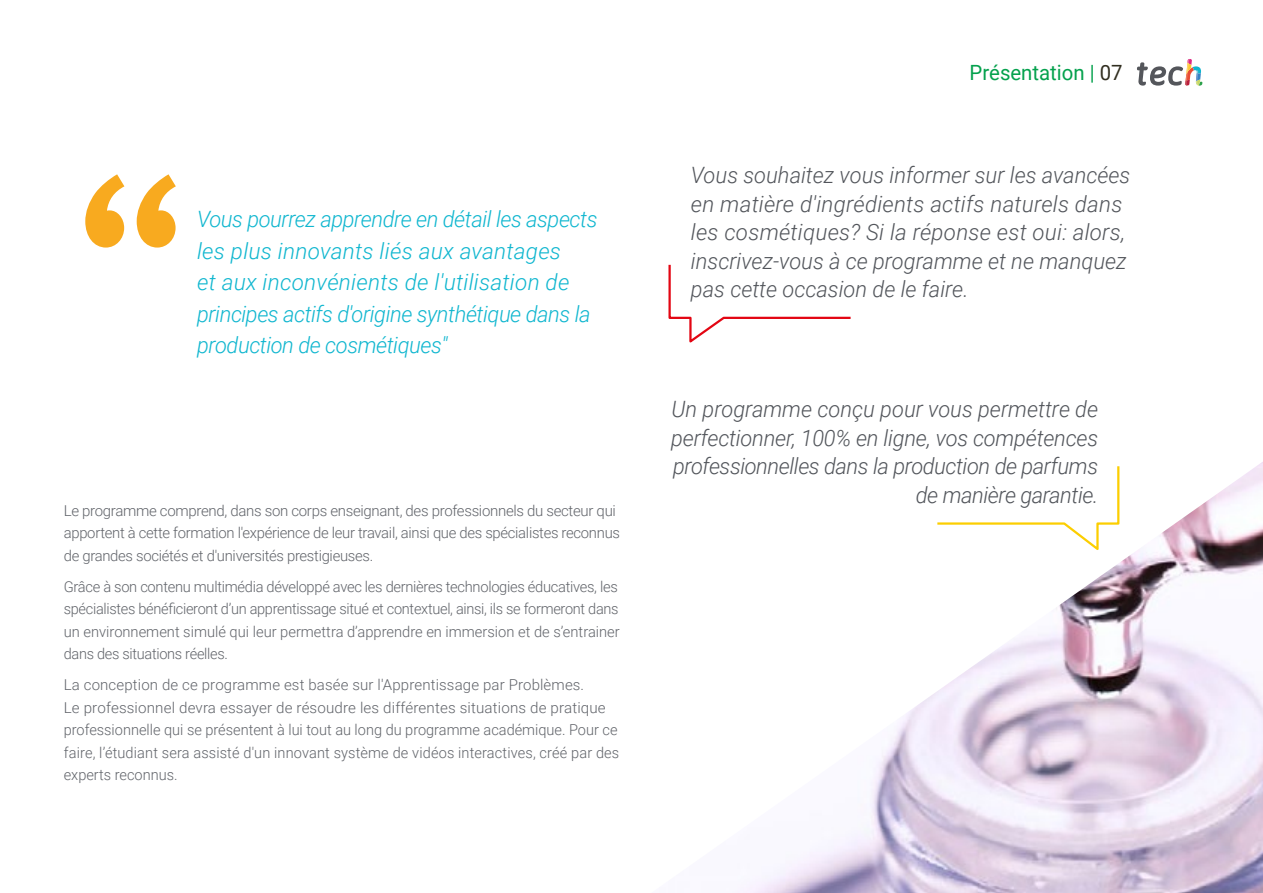
<style>
.page{position:relative;width:1263px;height:893px;background:#fff}
.page>*{position:absolute;margin:0;border:0;box-sizing:border-box;transform-origin:0 0}
.t1{font:italic 300 22.5px/28.5px "Roboto";color:#52555b;text-align:right}
.t2{font:italic 300 22.5px/31.5px "Roboto";letter-spacing:-.02em;color:#0fb6cf}
.t3{font:21px "Roboto";color:#04a14d}
.t4{font:300 15px/22.5px "Roboto";letter-spacing:-.02em;color:#61646a}
.t5{font:300 15px/22.5px "Roboto";letter-spacing:.01em;color:#61646a}
.s1{color:#312e20}
</style>
<div class="page">
<svg style="left:85px;top:174px;width:91px;height:74px"></svg>
<img style="left:738px;top:462px;width:525px;height:431px">
<svg style="left:668px;top:264px;width:183px;height:79px"></svg>
<svg style="left:1137px;top:59px;width:65px;height:27px"></svg>
<h1 class="t2" style="left:197px;top:203px;width:402px">Vous pourrez apprendre en détail les aspects les plus innovants liés aux avantages<br>et aux inconvénients de l'utilisation de principes actifs d'origine synthétique dans la production de cosmétiques"</h1>
<p class="t4" style="left:64px;top:499px;width:558px">Le programme comprend, dans son corps enseignant, des professionnels du secteur qui apportent à cette formation l'expérience de leur travail, ainsi que des spécialistes reconnus de grandes sociétés et d'universités prestigieuses.</p>
<p class="t4" style="left:64px;top:575px;width:557px">Grâce à son contenu multimédia développé avec les dernières technologies éducatives, les spécialistes bénéficieront d’un apprentissage situé et contextuel, ainsi, ils se formeront dans un environnement simulé qui leur permettra d’apprendre en immersion et de s’entrainer dans des situations réelles.</p>
<p class="t5" style="left:64px;top:673px;width:557px">La conception de ce programme est basée sur l'Apprentissage par Problèmes.<br>Le professionnel devra essayer de résoudre les différentes situations de pratique professionnelle qui se présentent à lui tout au long du programme académique. Pour ce faire, l’étudiant sera assisté d'un innovant système de vidéos interactives, créé par des experts reconnus.</p>
<h2 class="t3" style="left:970px;top:57px;width:155px">Présentation | <span class="s1">07</span></h2>
<h1 class="t1" style="left:691px;top:160px;width:441px;text-align:left">Vous souhaitez vous informer sur les avancées en matière d'ingrédients actifs naturels dans les cosmétiques? Si la réponse est oui: alors, inscrivez-vous à ce programme et ne manquez pas cette occasion de le faire.</h1>
<h1 class="t1" style="left:671px;top:394px;width:428px">Un programme conçu pour vous permettre de perfectionner, 100% en ligne, vos compétences professionnelles dans la production de parfums de manière garantie.</h1>
</div>
